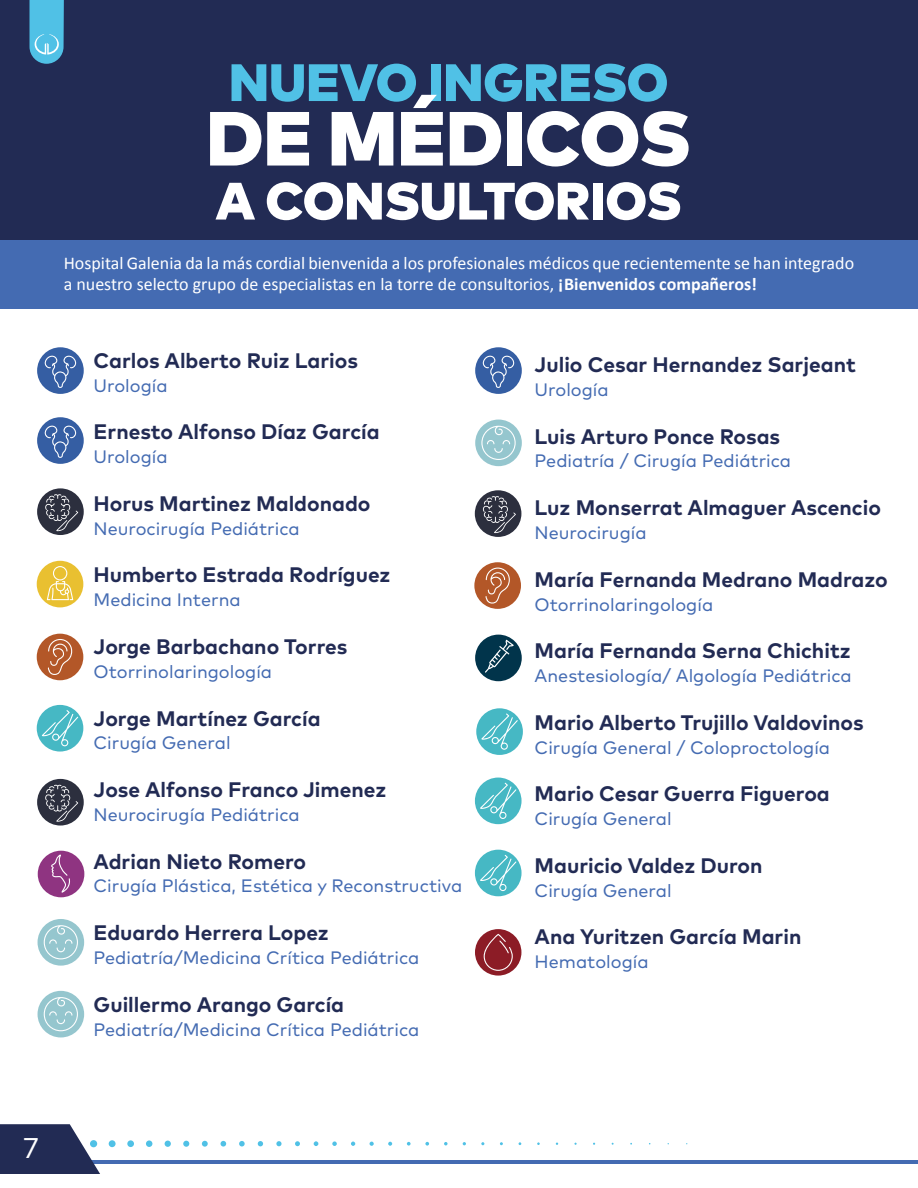
<style>
.page{position:relative;width:918px;height:1188px;background:#fff}
.page>*{position:absolute;margin:0;border:0;box-sizing:border-box;transform-origin:0 0}
.t1{font:900 76.5px "Mark Pro";color:#fff}
.t2{font:900 52.5px "Mark Pro";color:#fff}
.t3{font:900 52.5px "Mark Pro";color:#50c1e6}
.t4{font:28.5px "Mark Pro";color:#fff}
.t5{font:700 21px "Mark Pro";color:#222b54}
.t6{font:18px "Mark Pro";color:#446bb2}
.t7{font:18px/21.6px "Calibri";color:#fff}
.s1{font-weight:700}
</style>
<div class="page">
<div style="left:0;top:0;width:918px;height:280px;background:#222b54"></div>
<hr style="left:1px;top:1160px;width:917px;height:4px;background:#446bb2">
<div style="left:109px;top:1140px;width:7px;height:7px;background:#50c1e6;border-radius:50%"></div>
<div style="left:127px;top:1140px;width:7px;height:7px;background:#50c1e6;border-radius:50%"></div>
<div style="left:146px;top:1140px;width:6px;height:7px;background:#50c1e6;border-radius:50%"></div>
<svg style="left:165px;top:1141px;width:6px;height:6px"></svg>
<svg style="left:183px;top:1141px;width:6px;height:6px"></svg>
<svg style="left:202px;top:1141px;width:6px;height:6px"></svg>
<svg style="left:221px;top:1141px;width:5px;height:6px"></svg>
<svg style="left:239px;top:1141px;width:6px;height:5px"></svg>
<svg style="left:258px;top:1141px;width:5px;height:5px"></svg>
<svg style="left:276px;top:1141px;width:6px;height:5px"></svg>
<svg style="left:295px;top:1141px;width:5px;height:5px"></svg>
<svg style="left:314px;top:1141px;width:4px;height:5px"></svg>
<svg style="left:332px;top:1141px;width:5px;height:5px"></svg>
<svg style="left:351px;top:1142px;width:4px;height:4px"></svg>
<svg style="left:370px;top:1142px;width:4px;height:4px"></svg>
<svg style="left:388px;top:1142px;width:4px;height:4px"></svg>
<svg style="left:407px;top:1142px;width:4px;height:4px"></svg>
<svg style="left:425px;top:1142px;width:4px;height:4px"></svg>
<svg style="left:444px;top:1142px;width:4px;height:3px"></svg>
<svg style="left:0;top:1124px;width:100px;height:50px;background:#414a6d"></svg>
<svg style="left:30px;top:0;width:34px;height:64px;background:#55b9dd"></svg>
<div style="left:0;top:241px;width:918px;height:68px;background:#446bb2"></div>
<div style="left:37px;top:488px;width:47px;height:47px;background:#2c2f3e;border-radius:50%"></div>
<div style="left:37px;top:705px;width:46px;height:47px;background:#46b8c4;border-radius:23px"></div>
<div style="left:38px;top:851px;width:46px;height:46px;background:#8f3481;border-radius:50%"></div>
<div style="left:37px;top:634px;width:46px;height:46px;background:#b35728;border-radius:50%"></div>
<div style="left:38px;top:919px;width:46px;height:47px;background:#95c6ce;border-radius:50%"></div>
<div style="left:37px;top:561px;width:46px;height:46px;background:#e9c031;border-radius:50%"></div>
<div style="left:37px;top:417px;width:47px;height:47px;background:#355ea3;border-radius:50%"></div>
<svg style="left:48px;top:639px;width:24px;height:36px"></svg>
<svg style="left:45px;top:425px;width:31px;height:33px"></svg>
<div style="left:37px;top:347px;width:47px;height:47px;background:#355ea3;border-radius:50%"></div>
<svg style="left:45px;top:355px;width:31px;height:33px"></svg>
<svg style="left:42px;top:710px;width:36px;height:36px"></svg>
<svg style="left:47px;top:566px;width:26px;height:34px"></svg>
<svg style="left:44px;top:925px;width:34px;height:34px"></svg>
<div style="left:38px;top:991px;width:46px;height:46px;background:#95c6ce;border-radius:23px"></div>
<svg style="left:44px;top:997px;width:34px;height:34px"></svg>
<svg style="left:51px;top:854px;width:19px;height:39px"></svg>
<svg style="left:45px;top:494px;width:33px;height:37px"></svg>
<div style="left:37px;top:779px;width:47px;height:47px;background:#2c2f3e;border-radius:50%"></div>
<svg style="left:45px;top:785px;width:33px;height:37px"></svg>
<div style="left:475px;top:929px;width:46px;height:47px;background:#8c1c26;border-radius:50%"></div>
<div style="left:474px;top:562px;width:47px;height:47px;background:#b35728;border-radius:23px"></div>
<svg style="left:486px;top:568px;width:24px;height:36px"></svg>
<div style="left:475px;top:347px;width:47px;height:47px;background:#355ea3;border-radius:50%"></div>
<svg style="left:483px;top:355px;width:31px;height:33px"></svg>
<div style="left:476px;top:708px;width:47px;height:47px;background:#46b8c4;border-radius:50%"></div>
<svg style="left:481px;top:713px;width:37px;height:37px"></svg>
<div style="left:475px;top:778px;width:47px;height:46px;background:#46b8c4;border-radius:50%"></div>
<svg style="left:480px;top:783px;width:36px;height:36px"></svg>
<div style="left:475px;top:850px;width:47px;height:46px;background:#46b8c4;border-radius:23px"></div>
<svg style="left:480px;top:855px;width:36px;height:36px"></svg>
<div style="left:475px;top:420px;width:47px;height:46px;background:#95c6ce;border-radius:50%"></div>
<svg style="left:481px;top:426px;width:35px;height:34px"></svg>
<svg style="left:484px;top:934px;width:29px;height:37px"></svg>
<div style="left:475px;top:635px;width:47px;height:46px;background:#01344b;border-radius:23px"></div>
<svg style="left:485px;top:640px;width:29px;height:33px"></svg>
<div style="left:475px;top:490px;width:46px;height:47px;background:#2c2f3e;border-radius:50%"></div>
<svg style="left:483px;top:496px;width:33px;height:37px"></svg>
<h2 class="t3" style="left:229px;top:42px;width:441px">NUEVO INGRESO</h2>
<h1 class="t1" style="left:206px;top:79px;width:486px">DE MÉDICOS</h1>
<h2 class="t2" style="left:215px;top:160px;width:468px">A CONSULTORIOS</h2>
<p class="t7" style="left:64px;top:251px;width:792px">Hospital Galenia da la más cordial bienvenida a los profesionales médicos que recientemente se han integrado a nuestro selecto grupo de especialistas en la torre de consultorios, <span class="s1">¡Bienvenidos compañeros!</span></p>
<p class="t5" style="left:94px;top:344px;width:266px">Carlos Alberto Ruiz Larios</p>
<p class="t6" style="left:94px;top:372px;width:76px">Urología</p>
<p class="t5" style="left:94px;top:416px;width:288px">Ernesto Alfonso Díaz García</p>
<p class="t6" style="left:94px;top:443px;width:76px">Urología</p>
<p class="t5" style="left:94px;top:487px;width:279px">Horus Martinez Maldonado</p>
<p class="t6" style="left:94px;top:515px;width:208px">Neurocirugía Pediátrica</p>
<p class="t5" style="left:94px;top:559px;width:298px">Humberto Estrada Rodríguez</p>
<p class="t6" style="left:94px;top:586px;width:149px">Medicina Interna</p>
<p class="t5" style="left:94px;top:631px;width:255px">Jorge Barbachano Torres</p>
<p class="t6" style="left:94px;top:658px;width:180px">Otorrinolaringología</p>
<p class="t5" style="left:94px;top:702px;width:229px">Jorge Martínez García</p>
<p class="t6" style="left:94px;top:729px;width:139px">Cirugía General</p>
<p class="t5" style="left:94px;top:774px;width:294px">Jose Alfonso Franco Jimenez</p>
<p class="t6" style="left:94px;top:801px;width:208px">Neurocirugía Pediátrica</p>
<p class="t5" style="left:94px;top:845px;width:214px">Adrian Nieto Romero</p>
<p class="t6" style="left:94px;top:873px;width:370px">Cirugía Plástica, Estética y Reconstructiva</p>
<p class="t5" style="left:94px;top:917px;width:237px">Eduardo Herrera Lopez</p>
<p class="t6" style="left:94px;top:944px;width:327px">Pediatría/Medicina Crítica Pediátrica</p>
<p class="t5" style="left:94px;top:988px;width:252px">Guillermo Arango García</p>
<p class="t6" style="left:94px;top:1016px;width:327px">Pediatría/Medicina Crítica Pediátrica</p>
<p class="t5" style="left:535px;top:349px;width:323px">Julio Cesar Hernandez Sarjeant</p>
<p class="t6" style="left:535px;top:376px;width:76px">Urología</p>
<p class="t5" style="left:535px;top:420px;width:247px">Luis Arturo Ponce Rosas</p>
<p class="t6" style="left:535px;top:448px;width:258px">Pediatría / Cirugía Pediátrica</p>
<p class="t5" style="left:535px;top:492px;width:348px">Luz Monserrat Almaguer Ascencio</p>
<p class="t6" style="left:535px;top:519px;width:113px">Neurocirugía</p>
<p class="t5" style="left:535px;top:563px;width:355px">María Fernanda Medrano Madrazo</p>
<p class="t6" style="left:535px;top:591px;width:180px">Otorrinolaringología</p>
<p class="t5" style="left:535px;top:635px;width:318px">María Fernanda Serna Chichitz</p>
<p class="t6" style="left:535px;top:662px;width:319px">Anestesiología/ Algología Pediátrica</p>
<p class="t5" style="left:535px;top:706px;width:331px">Mario Alberto Trujillo Valdovinos</p>
<p class="t6" style="left:535px;top:734px;width:297px">Cirugía General / Coloproctología</p>
<p class="t5" style="left:535px;top:778px;width:297px">Mario Cesar Guerra Figueroa</p>
<p class="t6" style="left:535px;top:805px;width:139px">Cirugía General</p>
<p class="t5" style="left:535px;top:849px;width:230px">Mauricio Valdez Duron</p>
<p class="t6" style="left:535px;top:877px;width:139px">Cirugía General</p>
<p class="t5" style="left:535px;top:921px;width:268px">Ana Yuritzen García Marin</p>
<p class="t6" style="left:535px;top:948px;width:116px">Hematología</p>
<h3 class="t4" style="left:23px;top:1126px;width:17px">7</h3>
</div>
